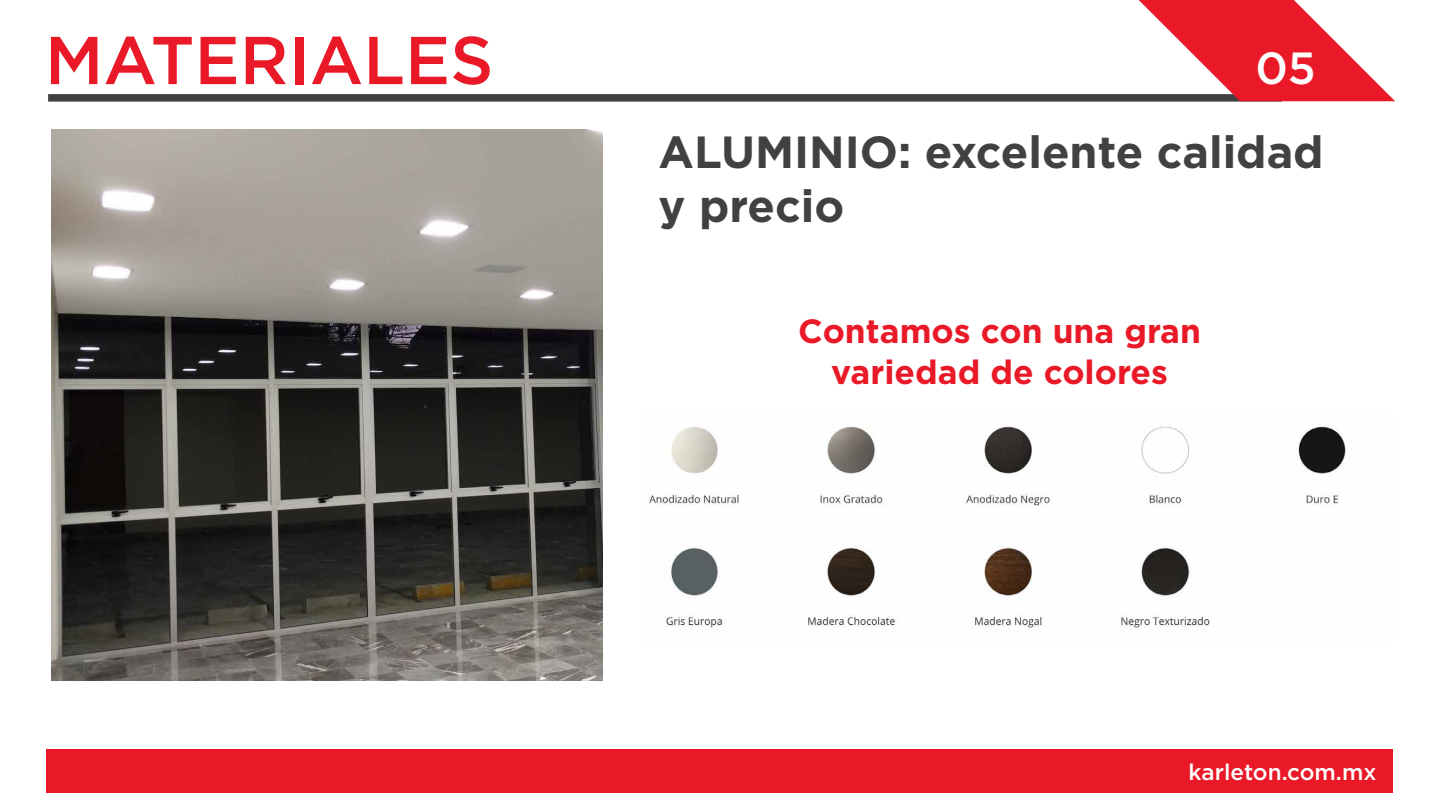
<style>
.page{position:relative;width:1440px;height:810px;background:#fff}
.page>*{position:absolute;margin:0;border:0;box-sizing:border-box;transform-origin:0 0}
.t1{font:500 67.5px "Gotham";color:#ea1927}
.t2{font:700 45px/54px "Gotham";color:#414042}
.t3{font:500 45px "Gotham";color:#fff}
.t4{font:700 33.53px/40.3px "Gotham";color:#ea1927;text-align:center}
.t5{font:500 22.5px "Gotham";color:#fff}
</style>
<div class="page">
<div style="left:48px;top:94px;width:1234px;height:8px;background:#414042"></div>
<svg style="left:1139px;top:0;width:256px;height:101px"></svg>
<div style="left:46px;top:750px;width:1348px;height:43px;background:#ea1927"></div>
<img style="left:51px;top:129px;width:551px;height:552px">
<img style="left:649px;top:426px;width:697px;height:202px">
<h1 class="t1" style="left:45px;top:16px;width:450px">MATERIALES</h1>
<h2 class="t3" style="left:1255px;top:39px;width:62px">05</h2>
<h2 class="t2" style="left:659px;top:124px;width:667px">ALUMINIO: excelente calidad y precio</h2>
<p class="t4" style="left:798px;top:311px;width:404px">Contamos con una gran variedad de colores</p>
<p class="t5" style="left:1189px;top:757px;width:189px">karleton.com.mx</p>
</div>
